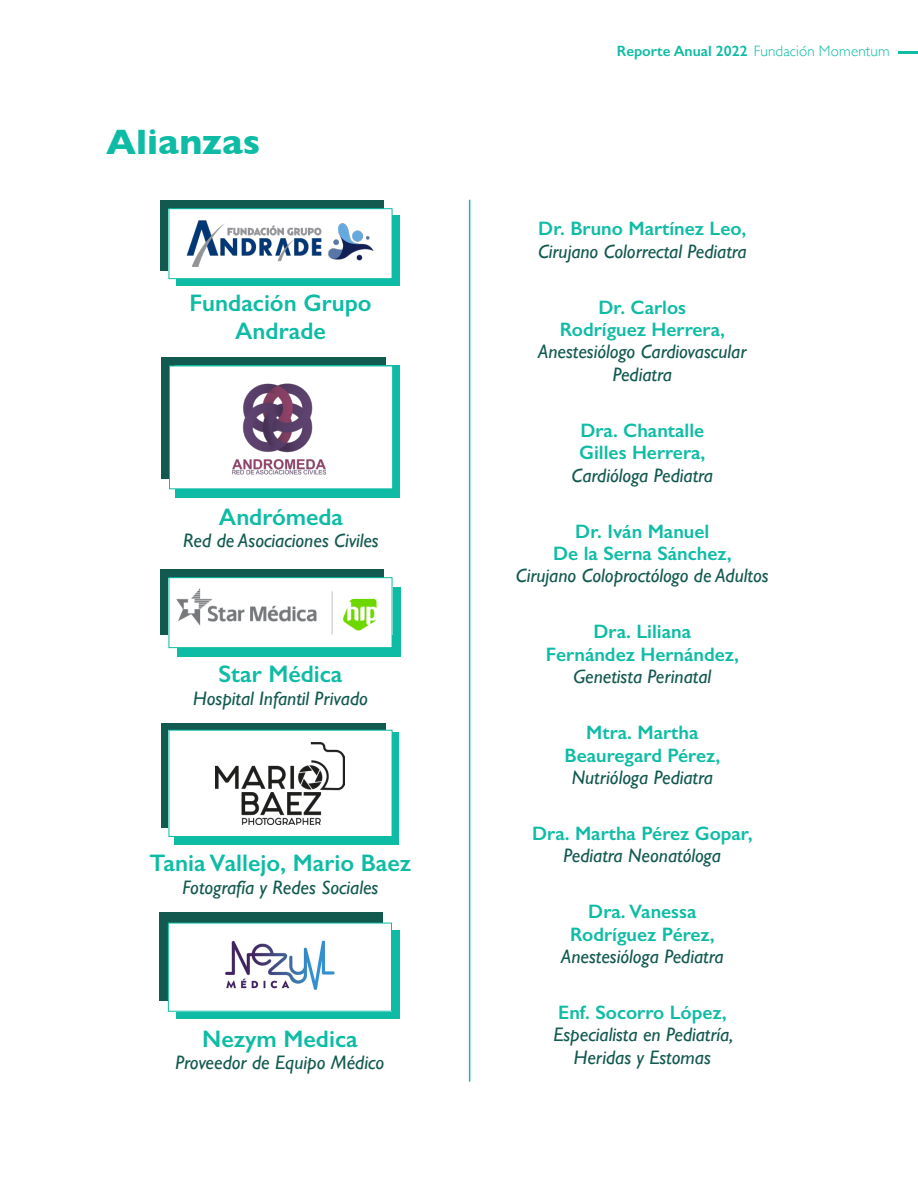
<style>
.page{position:relative;width:918px;height:1188px;background:#fff}
.page>*{position:absolute;margin:0;border:0;box-sizing:border-box;transform-origin:0 0}
.t1{font:700 36px "Gill Sans";color:#0ebca5}
.t2{font:600 24px/27.6px "Gill Sans";color:#0ebca5;text-align:center}
.t3{font:italic 19.5px/22.4px "Gill Sans";color:#125950;text-align:center}
.t4{font:600 19.5px/22.5px "Gill Sans";color:#0ebca5;text-align:center}
.t5{font:300 15px "Gill Sans";letter-spacing:.01em;color:#0ebca5}
.s1{font-weight:600}
</style>
<div class="page">
<div style="left:176px;top:931px;width:223px;height:88px;background:#0ebca5"></div>
<div style="left:159px;top:912px;width:223px;height:88px;background:#125950"></div>
<div style="left:177px;top:587px;width:223px;height:70px;background:#0ebca5"></div>
<div style="left:161px;top:569px;width:223px;height:65px;background:#125950"></div>
<div style="left:161px;top:200px;width:223px;height:70px;background:#125950"></div>
<div style="left:176px;top:215px;width:223px;height:71px;background:#0ebca5"></div>
<div style="left:161px;top:724px;width:225px;height:104px;background:linear-gradient(to right,#125950,#125950)"></div>
<div style="left:174px;top:732px;width:225px;height:113px;background:#0ebca5"></div>
<div style="left:161px;top:357px;width:225px;height:122px;background:#125950"></div>
<div style="left:176px;top:366px;width:224px;height:132px;background:#0ebca5"></div>
<div style="left:169px;top:578px;width:223px;height:70px;background:#fff"></div>
<img style="left:176px;top:588px;width:201px;height:47px">
<div style="left:169px;top:577px;width:223px;height:71px;border:1px solid #0ebca5"></div>
<div style="left:169px;top:209px;width:223px;height:70px;background:#fff"></div>
<img style="left:186px;top:220px;width:188px;height:47px">
<div style="left:169px;top:208px;width:223px;height:71px;border:1px solid #0ebca5"></div>
<div style="left:168px;top:923px;width:223px;height:88px;background:#fff"></div>
<img style="left:225px;top:940px;width:110px;height:50px">
<div style="left:169px;top:366px;width:224px;height:123px;background:#fff"></div>
<img style="left:232px;top:383px;width:94px;height:92px">
<div style="left:169px;top:366px;width:224px;height:123px;border:1px solid #0ebca5"></div>
<div style="left:169px;top:730px;width:223px;height:106px;background:#fff"></div>
<img style="left:216px;top:743px;width:129px;height:82px">
<div style="left:169px;top:730px;width:223px;height:107px;border:1px solid #0ebca5"></div>
<hr style="left:469px;top:200px;width:1px;height:882px;background:#0ebca5">
<svg style="left:899px;top:51px;width:19px;height:2px"></svg>
<h1 class="t1" style="left:106px;top:114px;width:155px">Alianzas</h1>
<p class="t2" style="left:189px;top:289px;width:184px">Fundación Grupo<br>Andrade</p>
<p class="t2" style="left:219px;top:503px;width:126px">Andrómeda</p>
<p class="t3" style="left:183px;top:530px;width:197px">Red de Asociaciones Civiles</p>
<p class="t2" style="left:218px;top:660px;width:126px">Star Médica</p>
<p class="t3" style="left:193px;top:687px;width:176px">Hospital Infantil Privado</p>
<p class="t2" style="left:150px;top:849px;width:263px">Tania Vallejo, Mario Baez</p>
<p class="t3" style="left:182px;top:876px;width:198px">Fotografía y Redes Sociales</p>
<p class="t2" style="left:202px;top:1025px;width:157px">Nezym Medica</p>
<p class="t3" style="left:176px;top:1051px;width:210px">Proveedor de Equipo Médico</p>
<p class="t5" style="left:617px;top:39px;width:274px"><span class="s1">Reporte Anual 2022</span> Fundación Momentum</p>
<p class="t4" style="left:538px;top:217px;width:210px">Dr. Bruno Martínez Leo,</p>
<p class="t3" style="left:538px;top:240px;width:210px">Cirujano Colorrectal Pediatra</p>
<p class="t4" style="left:560px;top:296px;width:167px">Dr. Carlos<br>Rodríguez Herrera,</p>
<p class="t3" style="left:538px;top:341px;width:210px">Anestesiólogo Cardiovascular<br>Pediatra</p>
<p class="t4" style="left:579px;top:419px;width:128px;text-align:left">Dra. Chantalle<br>Gilles Herrera,</p>
<p class="t3" style="left:572px;top:464px;width:143px">Cardióloga Pediatra</p>
<p class="t4" style="left:553px;top:520px;width:180px">Dr. Iván Manuel<br>De la Serna Sánchez,</p>
<p class="t3" style="left:516px;top:565px;width:254px">Cirujano Coloproctólogo de Adultos</p>
<p class="t4" style="left:546px;top:620px;width:195px">Dra. Liliana<br>Fernández Hernández,</p>
<p class="t3" style="left:573px;top:665px;width:139px">Genetista Perinatal</p>
<p class="t4" style="left:565px;top:721px;width:157px">Mtra. Martha<br>Beauregard Pérez,</p>
<p class="t3" style="left:572px;top:766px;width:143px">Nutrióloga Pediatra</p>
<p class="t4" style="left:532px;top:822px;width:222px">Dra. Martha Pérez Gopar,</p>
<p class="t3" style="left:564px;top:845px;width:159px">Pediatra Neonatóloga</p>
<p class="t4" style="left:570px;top:900px;width:146px">Dra. Vanessa<br>Rodríguez Pérez,</p>
<p class="t3" style="left:561px;top:945px;width:164px">Anestesióloga Pediatra</p>
<p class="t4" style="left:558px;top:1001px;width:170px">Enf. Socorro López,</p>
<p class="t3" style="left:553px;top:1024px;width:181px">Especialista en Pediatría,<br>Heridas y Estomas</p>
</div>
